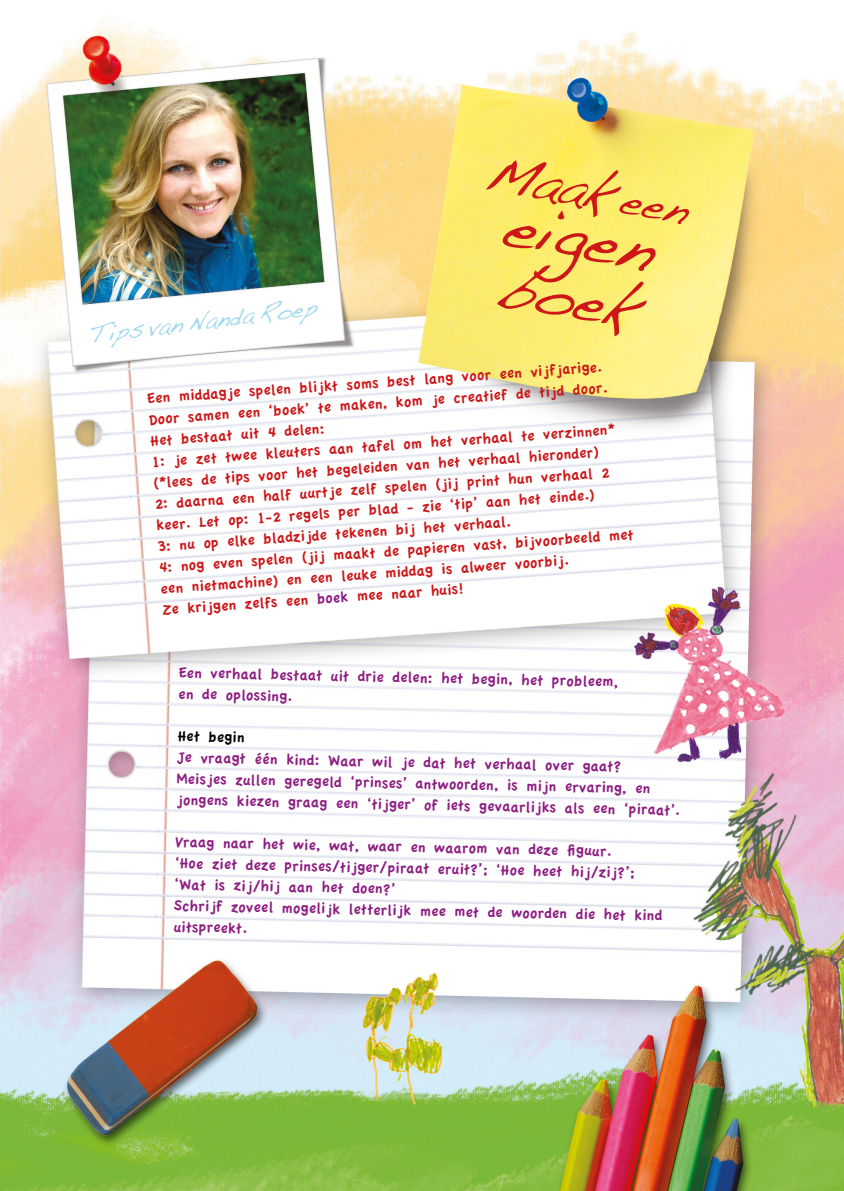
<style>
.page{position:relative;width:844px;height:1191px;background:#fff}
.page>*{position:absolute;margin:0;border:0;box-sizing:border-box;transform-origin:0 0}
.t1{font:italic 68.25px "Handwriting Dakota";color:#cd1719}
.t2{font:italic 63px "Handwriting Dakota";color:#cd1719}
.t3{font:italic 54.25px "Handwriting Dakota";color:#cd1719}
.t4{font:italic 24.5px "Handwriting Dakota";color:#a2d9ee}
.t5{font:15.75px/21.2px "Apple Casual";color:#cd1719}
.t6{font:15.75px/21px "Apple Casual";color:#8d1d82}
.t7{font:15.75px "Apple Casual";color:#000}
.s1{font-size:45.32px}
.s2{color:#8d1d82}
</style>
<div class="page">
<img style="left:0;top:16px;width:843px;height:1175px">
<h3 class="t4" style="left:86px;top:320px;width:232px;rotate:-7deg">Tips van Nanda Roep</h3>
<h3 class="t3" style="left:490px;top:139px;width:207px;rotate:10deg">Maak <span class="s1">een</span></h3>
<h1 class="t1" style="left:510px;top:183px;width:152px;rotate:10deg">eigen</h1>
<h2 class="t2" style="left:506px;top:247px;width:139px;rotate:10deg">boek</h2>
<p class="t5" style="left:146px;top:388px;width:477px;rotate:-4deg">Een middagje spelen blijkt soms best lang voor een vijfjarige.<br>Door samen een ‘boek’ te maken, kom je creatief de tijd door.<br>Het bestaat uit 4 delen:<br>1: je zet twee kleuters aan tafel om het verhaal te verzinnen* (*lees de tips voor het begeleiden van het verhaal hieronder)<br>2: daarna een half uurtje zelf spelen (jij print hun verhaal 2 keer. Let op: 1-2 regels per blad - zie ‘tip’ aan het einde.)<br>3: nu op elke bladzijde tekenen bij het verhaal.<br>4: nog even spelen (jij maakt de papieren vast, bijvoorbeeld met een nietmachine) en een leuke middag is alweer voorbij.<br>Ze krijgen zelfs een <span class="s2">boek</span> mee naar huis!</p>
<p class="t6" style="left:179px;top:663px;width:441px;rotate:1deg">Een verhaal bestaat uit drie delen: het begin, het probleem, en de oplossing.</p>
<p class="t7" style="left:178px;top:728px;width:69px;rotate:1deg">Het begin</p>
<p class="t6" style="left:177px;top:748px;width:505px;rotate:1deg">Je vraagt één kind: Waar wil je dat het verhaal over gaat?<br>Meisjes zullen geregeld ‘prinses’ antwoorden, is mijn ervaring, en jongens kiezen graag een ‘tijger’ of iets gevaarlijks als een ‘piraat’.</p>
<p class="t6" style="left:175px;top:832px;width:490px;rotate:1deg">Vraag naar het wie, wat, waar en waarom van deze fi guur.<br>‘Hoe ziet deze prinses/tijger/piraat eruit?’; ‘Hoe heet hij/zij?’; ‘Wat is zij/hij aan het doen?’<br>Schrijf zoveel mogelijk letterlijk mee met de woorden die het kind uitspreekt.</p>
</div>
